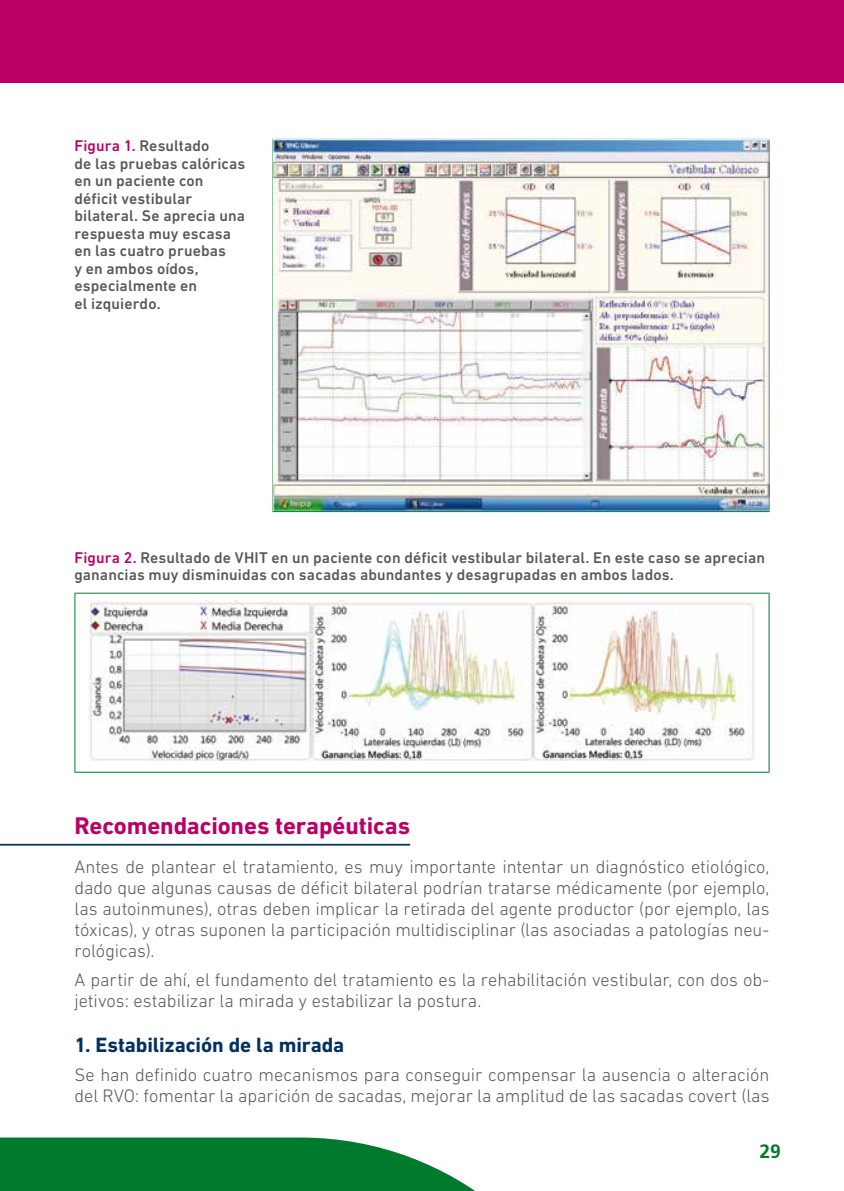
<style>
.page{position:relative;width:844px;height:1191px;background:#fff}
.page>*{position:absolute;margin:0;border:0;box-sizing:border-box;transform-origin:0 0}
.t1{font:700 24.5px "DIN Next LT Pro";letter-spacing:-.005em;color:#ba0068}
.t2{font:700 21px "DIN Next LT Pro";letter-spacing:-.005em;color:#033161}
.t3{font:700 19.25px "Frutiger LT Std";color:#007b2e}
.t4{font:300 18.38px/21px "DIN Next LT Pro";color:#58585a}
.t5{font:500 15.75px/17.5px "DIN Next LT Pro";letter-spacing:.01em;color:#58585a}
.s1{color:#ba0068}
</style>
<div class="page">
<svg style="left:0;top:1137px;width:475px;height:54px;background:#208b48"></svg>
<div style="left:0;top:0;width:843px;height:83px;background:#ba0068"></div>
<hr style="left:0;top:844px;width:410px;height:1px;background:#033161">
<hr style="left:272px;top:139px;width:497px;height:1px;background:#007b2e">
<hr style="left:272px;top:140px;width:1px;height:371px;background:#007b2e">
<hr style="left:272px;top:511px;width:497px;height:1px;background:#007b2e">
<img style="left:273px;top:140px;width:496px;height:371px">
<hr style="left:74px;top:593px;width:695px;height:1px;background:#007b2e">
<hr style="left:74px;top:593px;width:1px;height:179px;background:#007b2e">
<hr style="left:768px;top:593px;width:1px;height:179px;background:#007b2e">
<hr style="left:74px;top:772px;width:695px;height:1px;background:#007b2e">
<img style="left:89px;top:601px;width:666px;height:159px">
<p class="t5" style="left:74px;top:137px;width:172px"><span class="s1">Figura 1.</span> Resultado<br>de las pruebas calóricas en un paciente con déficit vestibular bilateral. Se aprecia una respuesta muy escasa en las cuatro pruebas<br>y en ambos oídos, especialmente en<br>el izquierdo.</p>
<p class="t5" style="left:74px;top:548px;width:692px"><span class="s1">Figura 2.</span> Resultado de VHIT en un paciente con déficit vestibular bilateral. En este caso se aprecian ganancias muy disminuidas con sacadas abundantes y desagrupadas en ambos lados.</p>
<h1 class="t1" style="left:74px;top:811px;width:337px">Recomendaciones terapéuticas</h1>
<p class="t4" style="left:74px;top:856px;width:696px;text-align:justify">Antes de plantear el tratamiento, es muy importante intentar un diagnóstico etiológico, dado que algunas causas de déficit bilateral podrían tratarse médicamente (por ejemplo, las autoinmunes), otras deben implicar la retirada del agente productor (por ejemplo, las tóxicas), y otras suponen la participación multidisciplinar (las asociadas a patologías neu&shy;rológicas).</p>
<p class="t4" style="left:74px;top:969px;width:696px">A partir de ahí, el fundamento del tratamiento es la rehabilitación vestibular, con dos ob&shy;jetivos: estabilizar la mirada y estabilizar la postura.</p>
<p class="t2" style="left:74px;top:1032px;width:271px">1. Estabilización de la mirada</p>
<p class="t4" style="left:74px;top:1063px;width:696px">Se han definido cuatro mecanismos para conseguir compensar la ausencia o alteración del RVO: fomentar la aparición de sacadas, mejorar la amplitud de las sacadas covert (las</p>
<p class="t3" style="left:759px;top:1140px;width:23px">29</p>
</div>
